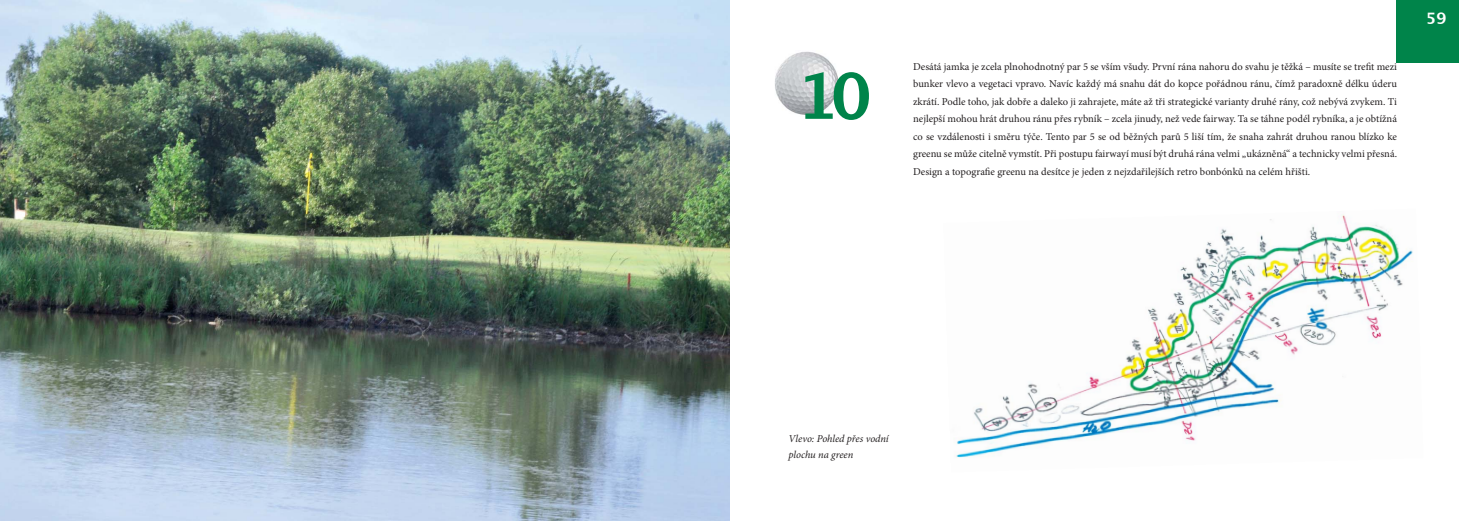
<style>
.page{position:relative;width:1459px;height:521px;background:#fff}
.page>*{position:absolute;margin:0;border:0;box-sizing:border-box;transform-origin:0 0}
.t1{font:700 63px "Lucida Grande";color:#00844a}
.t2{font:700 15.75px "Lucida Grande";color:#fff}
.t3{font:10.5px/17.5px "Minion Pro";color:#231f20;text-align:justify}
.t4{font:italic 10.5px/15.8px "Minion Pro";letter-spacing:-.01em;color:#231f20}
</style>
<div class="page">
<div style="left:1396px;top:0;width:62px;height:62px;background:#00844a"></div>
<img style="left:956px;top:214px;width:457px;height:244px">
<img style="left:775px;top:51px;width:64px;height:64px">
<img style="left:0;top:0;width:729px;height:521px">
<h1 class="t1" style="left:796px;top:58px;width:77px">10</h1>
<p class="t3" style="left:913px;top:58px;width:485px">Desátá jamka je zcela plnohodnotný par 5 se vším všudy. První rána nahoru do svahu je těžká – musíte se trefit mezi bunker vlevo a vegetaci vpravo. Navíc každý má snahu dát do kopce pořádnou ránu, čímž paradoxně délku úderu zkrátí. Podle toho, jak dobře a daleko ji zahrajete, máte až tři strategické varianty druhé rány, což nebývá zvykem. Ti nejlepší mohou hrát druhou ránu přes rybník – zcela jinudy, než vede fairway. Ta se táhne podél rybníka, a je obtížná co se vzdálenosti i směru týče. Tento par 5 se od běžných parů 5 liší tím, že snaha zahrát druhou ranou blízko ke greenu se může citelně vymstít. Při postupu fairwayí musí být druhá rána velmi „ukázněná“ a technicky velmi přesná.<br>Design a topografie greenu na desítce je jeden z nejzdařilejších retro bonbónků na celém hřišti.</p>
<h2 class="t2" style="left:1425px;top:9px;width:22px">59</h2>
<p class="t4" style="left:788px;top:432px;width:102px">Vlevo: Pohled přes vodní plochu na green</p>
</div>
